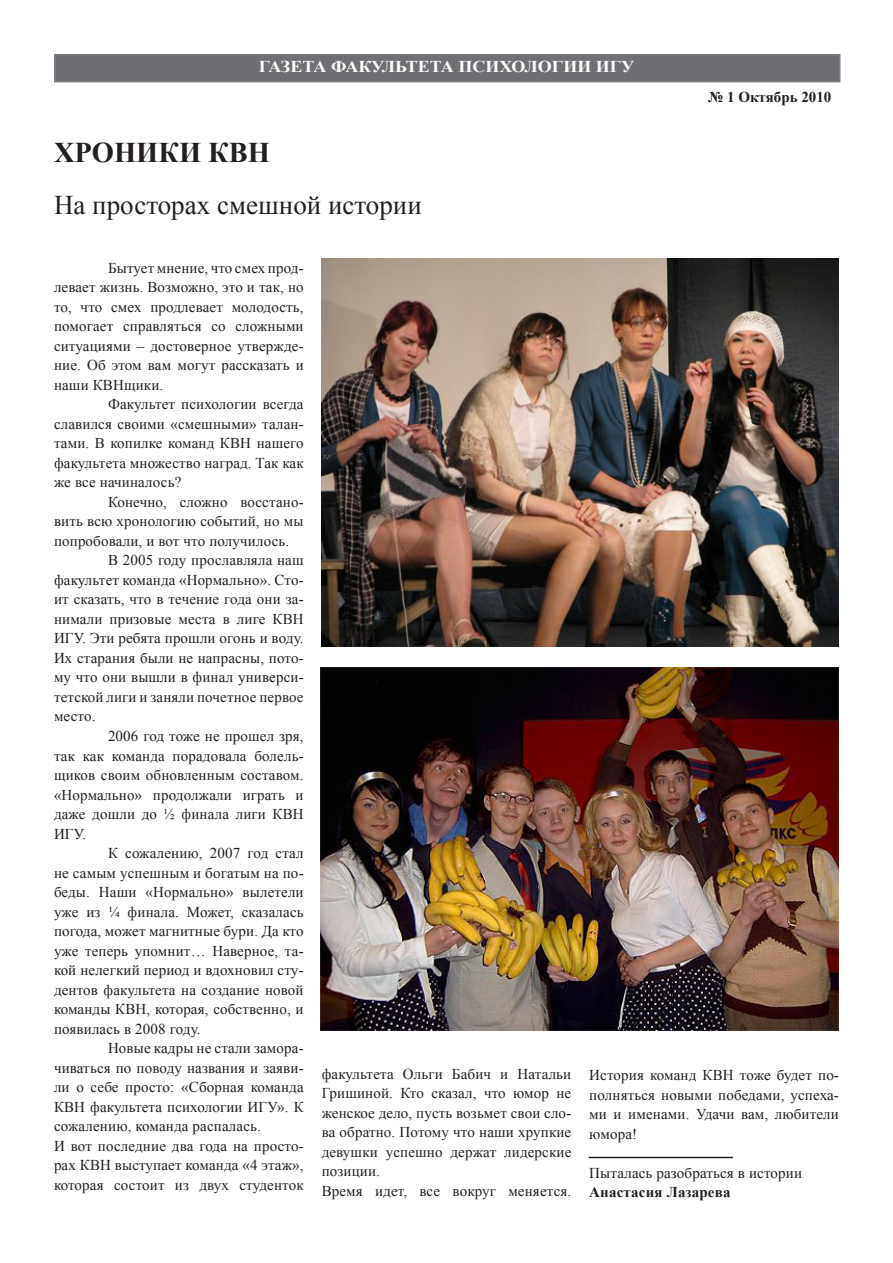
<style>
.page{position:relative;width:893px;height:1263px;background:#fff}
.page>*{position:absolute;margin:0;border:0;box-sizing:border-box;transform-origin:0 0}
.Заголовки{font:700 28.5px "Times New Roman";color:#231f20}
.Заголовки-2{font:27px "Times New Roman";color:#231f20}
.t1{font:700 16.5px "Times New Roman";color:#fcfcfc;scale:1.09 1}
.Paragraph_Style_2{font:15px/19.5px "Times New Roman";letter-spacing:.01em;color:#231f20;text-align:justify}
.Paragraph_Style_2-2{font:700 15px "Times New Roman";letter-spacing:.01em;color:#231f20}
</style>
<div class="page">
<div style="left:54px;top:54px;width:786px;height:28px;background:#6f7073;border:2px solid #7b7d80"></div>
<img style="left:321px;top:667px;width:518px;height:363px">
<img style="left:322px;top:258px;width:517px;height:388px">
<hr style="left:589px;top:1157px;width:144px;height:1px;background:#231f20">
<p class="t1" style="left:259px;top:55px;width:346px">ГАЗЕТА ФАКУЛЬТЕТА ПСИХОЛОГИИ ИГУ</p>
<p class="Заголовки" style="left:54px;top:132px;width:218px">ХРОНИКИ КВН</p>
<p class="Заголовки-2" style="left:54px;top:187px;width:369px">На просторах смешной истории</p>
<p class="Paragraph_Style_2-2" style="left:708px;top:86px;width:125px">№ 1 Октябрь 2010</p>
<p class="Paragraph_Style_2" style="left:54px;top:258px;width:251px;text-indent:54px">Бытует мнение, что смех прод&shy;левает жизнь. Возможно, это и так, но то, что смех продлевает молодость, помогает справляться со сложными ситуациями – достоверное утвержде&shy;ние. Об этом вам могут рассказать и наши КВНщики.</p>
<p class="Paragraph_Style_2" style="left:54px;top:394px;width:251px;text-indent:54px">Факультет психологии всегда славился своими «смешными» талан&shy;тами. В копилке команд КВН нашего факультета множество наград. Так как же все начиналось?</p>
<p class="Paragraph_Style_2" style="left:54px;top:492px;width:251px;text-indent:54px">Конечно, сложно восстано&shy;вить всю хронологию событий, но мы попробовали, и вот что получилось.</p>
<p class="Paragraph_Style_2" style="left:54px;top:550px;width:251px;text-indent:54px">В 2005 году прославляла наш факультет команда «Нормально». Сто&shy;ит сказать, что в течение года они за&shy;нимали призовые места в лиге КВН ИГУ. Эти ребята прошли огонь и воду.<br>Их старания были не напрасны, пото&shy;му что они вышли в финал универси&shy;тетской лиги и заняли почетное первое место.</p>
<p class="Paragraph_Style_2" style="left:54px;top:726px;width:251px;text-indent:54px">2006 год тоже не прошел зря, так как команда порадовала болель&shy;щиков своим обновленным составом. «Нормально» продолжали играть и даже дошли до ½ финала лиги КВН ИГУ.</p>
<p class="Paragraph_Style_2" style="left:54px;top:843px;width:251px;text-indent:54px">К сожалению, 2007 год стал не самым успешным и богатым на по&shy;беды. Наши «Нормально» вылетели уже из ¼ финала. Может, сказалась погода, может магнитные бури. Да кто уже теперь упомнит… Наверное, та&shy;кой нелегкий период и вдохновил сту&shy;дентов факультета на создание новой команды КВН, которая, собственно, и появилась в 2008 году.</p>
<p class="Paragraph_Style_2" style="left:54px;top:1038px;width:251px;text-indent:54px">Новые кадры не стали замора&shy;чиваться по поводу названия и заяви&shy;ли о себе просто: «Сборная команда КВН факультета психологии ИГУ». К сожалению, команда распалась.</p>
<p class="Paragraph_Style_2" style="left:54px;top:1135px;width:251px">И вот последние два года на просто&shy;рах КВН выступает команда «4 этаж», которая состоит из двух студенток</p>
<p class="Paragraph_Style_2" style="left:322px;top:1063px;width:251px">факультета Ольги Бабич и Натальи Гришиной. Кто сказал, что юмор не женское дело, пусть возьмет свои сло&shy;ва обратно. Потому что наши хрупкие девушки успешно держат лидерские позиции.</p>
<p class="Paragraph_Style_2" style="left:322px;top:1180px;width:251px">Время идет, все вокруг меняется.</p>
<p class="Paragraph_Style_2" style="left:589px;top:1065px;width:251px">История команд КВН тоже будет по&shy;полняться новыми победами, успеха&shy;ми и именами. Удачи вам, любители юмора!</p>
<p class="Paragraph_Style_2" style="left:589px;top:1162px;width:214px">Пыталась разобраться в истории</p>
<p class="Paragraph_Style_2-2" style="left:589px;top:1182px;width:143px">Анастасия Лазарева</p>
</div>
